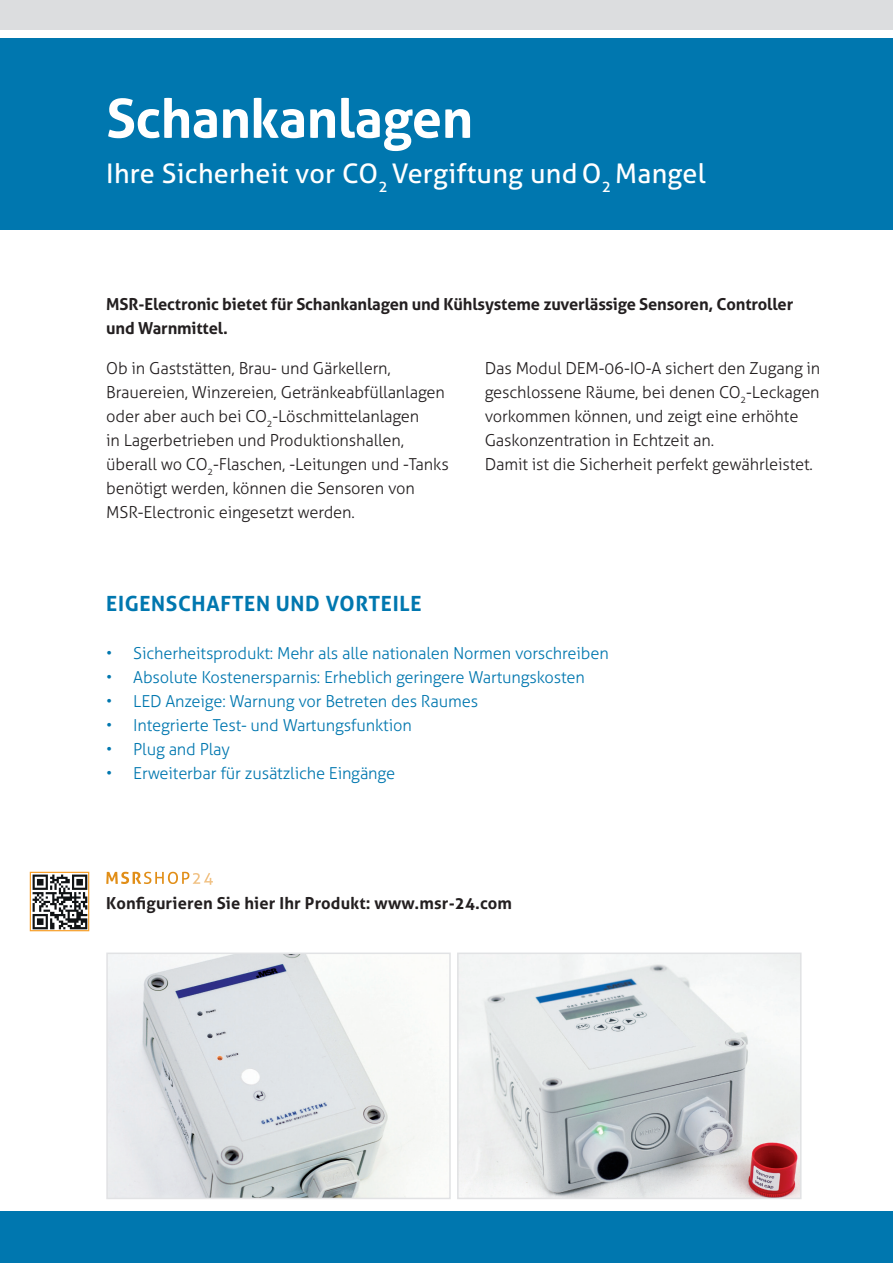
<style>
.page{position:relative;width:893px;height:1263px;background:#fff}
.page>*{position:absolute;margin:0;border:0;box-sizing:border-box;transform-origin:0 0}
.t1{font:700 54px "Aller";letter-spacing:-.01em;color:#fff}
.t2{font:27px "Aller";letter-spacing:.01em;color:#fff}
.t3{font:700 21px "Aller";letter-spacing:.03em;color:#0077af}
.t4{font:300 16.5px/24px "Aller";letter-spacing:-.01em;color:#231f20}
.t5{font:300 16.5px "Aller";letter-spacing:-.01em;color:#0077af}
.t6{font:700 16.5px "Aller";letter-spacing:-.01em;color:#231f20}
.t7{font:700 16.5px "Aller";letter-spacing:.01em;color:#231f20}
</style>
<div class="page">
<div style="left:0;top:1212px;width:893px;height:51px;background:#0077af"></div>
<div style="left:0;top:38px;width:893px;height:192px;background:#0077af"></div>
<img style="left:109px;top:955px;width:327px;height:241px">
<div style="left:106px;top:952px;width:345px;height:247px;border:2px solid #e1e2e4"></div>
<img style="left:460px;top:955px;width:338px;height:241px">
<div style="left:457px;top:952px;width:344px;height:247px;border:2px solid #e1e2e4"></div>
<div style="left:0;top:0;width:893px;height:30px;background:#dcdddf"></div>
<svg style="left:106px;top:872px;width:107px;height:13px"></svg>
<svg style="left:33px;top:874px;width:54px;height:55px"></svg>
<div style="left:30px;top:872px;width:59px;height:59px;border:1px solid #f8a02a"></div>
<p class="t1" style="left:106px;top:85px;width:368px">Schankanlagen</p>
<p class="t2" style="left:106px;top:157px;width:601px">Ihre Sicherheit vor CO<sub>2</sub> Vergiftung und O<sub>2</sub> Mangel</p>
<p class="t6" style="left:106px;top:294px;width:688px">MSR-Electronic bietet für Schankanlagen und Kühlsysteme zuverlässige Sensoren, Controller</p>
<p class="t6" style="left:106px;top:318px;width:123px">und Warnmittel.</p>
<p class="t4" style="left:106px;top:356px;width:344px">Ob in Gaststätten, Brau- und Gärkellern, Brauereien, Winzereien, Getränkeabfüllanlagen oder aber auch bei CO<sub>2</sub>-Löschmittelanlagen<br>in Lagerbetrieben und Produktionshallen, überall wo CO<sub>2</sub>-Flaschen, -Leitungen und -Tanks benötigt werden, können die Sensoren von MSR-Electronic eingesetzt werden.</p>
<p class="t4" style="left:485px;top:356px;width:337px">Das Modul DEM-06-IO-A sichert den Zugang in geschlossene Räume, bei denen CO<sub>2</sub>-Leckagen vorkommen können, und zeigt eine erhöhte Gaskonzentration in Echtzeit an.</p>
<p class="t4" style="left:485px;top:452px;width:330px">Damit ist die Sicherheit perfekt gewährleistet.</p>
<p class="t3" style="left:106px;top:590px;width:317px">EIGENSCHAFTEN UND VORTEILE</p>
<p class="t5" style="left:106px;top:643px;width:504px">• Sicherheitsprodukt: Mehr als alle nationalen Normen vorschreiben</p>
<p class="t5" style="left:106px;top:667px;width:480px">• Absolute Kostenersparnis: Erheblich geringere Wartungskosten</p>
<p class="t5" style="left:106px;top:691px;width:373px">• LED Anzeige: Warnung vor Betreten des Raumes</p>
<p class="t5" style="left:106px;top:715px;width:307px">• Integrierte Test- und Wartungsfunktion</p>
<p class="t5" style="left:106px;top:739px;width:125px">• Plug and Play</p>
<p class="t5" style="left:106px;top:763px;width:290px">• Erweiterbar für zusätzliche Eingänge</p>
<p class="t7" style="left:106px;top:893px;width:407px">Konfigurieren Sie hier Ihr Produkt: www.msr-24.com</p>
</div>
